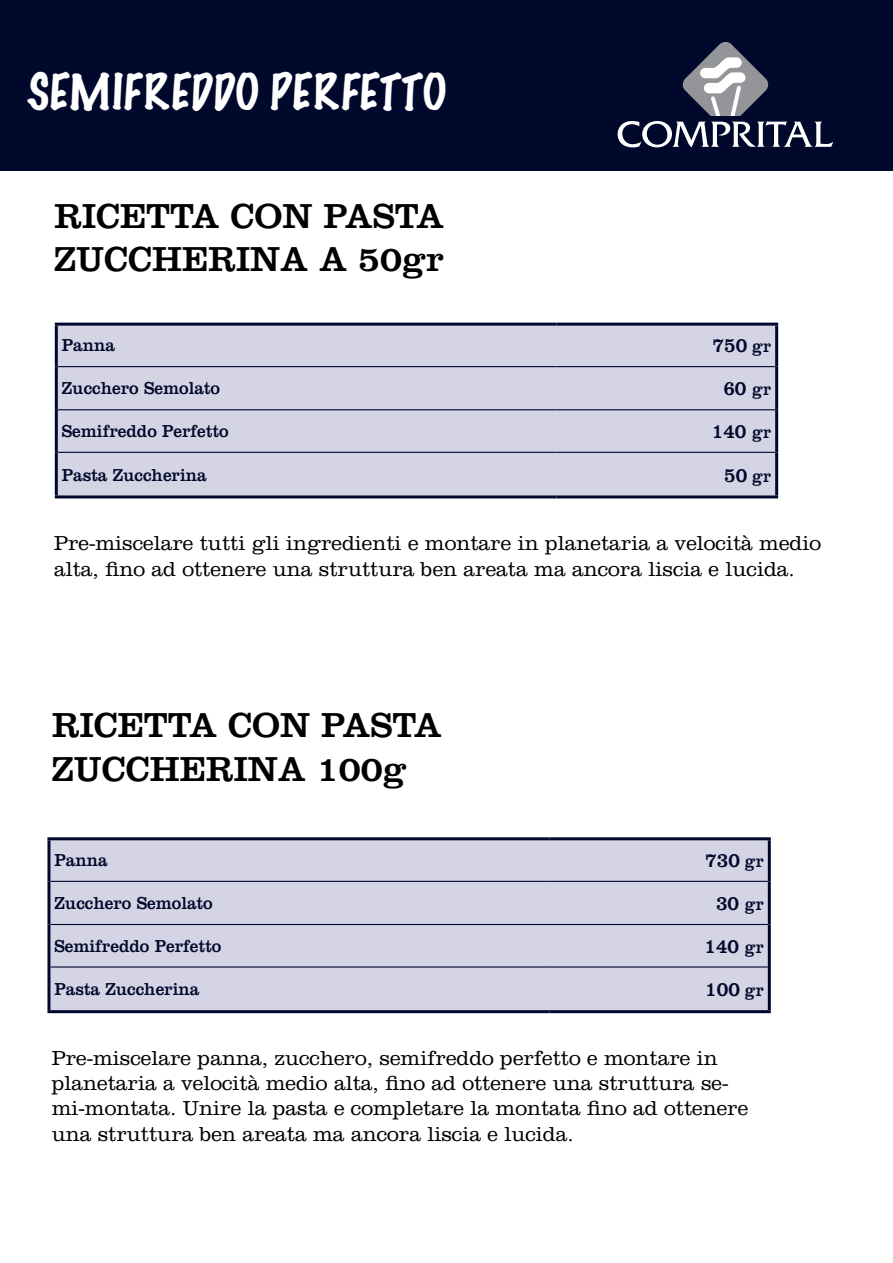
<style>
.page{position:relative;width:893px;height:1263px;background:#fff}
.page>*{position:absolute;margin:0;border:0;box-sizing:border-box;transform-origin:0 0}
.t1{font:100 45px "Marker Felt";color:#fff}
.t2{font:36px/43.2px "Clarendon LT Std";color:#000}
.t3{font:300 21px/25.2px "Clarendon LT Std";color:#000}
.t4{font:21px "Clarendon LT Std";color:#00082b;scale:.9 1}
.t5{font:18px "Clarendon LT Std";color:#00082b;scale:.95 1}
.s1{font-size:18px}
</style>
<div class="page">
<div style="left:0;top:0;width:893px;height:170px;background:#00082b"></div>
<svg style="left:618px;top:121px;width:215px;height:26px"></svg>
<svg style="left:682px;top:42px;width:87px;height:73px"></svg>
<div style="left:58px;top:326px;width:717px;height:169px;background:#d4d4e4"></div>
<hr style="left:58px;top:366px;width:499px;height:1px;background:#00082b">
<hr style="left:557px;top:366px;width:218px;height:1px;background:#00082b">
<hr style="left:58px;top:409px;width:499px;height:1px;background:#00082b">
<hr style="left:557px;top:409px;width:218px;height:1px;background:#00082b">
<hr style="left:55px;top:323px;width:502px;height:3px;background:#00082b">
<hr style="left:557px;top:323px;width:221px;height:3px;background:#00082b">
<hr style="left:55px;top:326px;width:3px;height:41px;background:#00082b">
<hr style="left:775px;top:326px;width:3px;height:41px;background:#00082b">
<hr style="left:55px;top:367px;width:3px;height:43px;background:#00082b">
<hr style="left:775px;top:367px;width:3px;height:43px;background:#00082b">
<hr style="left:55px;top:410px;width:3px;height:42px;background:#00082b">
<hr style="left:775px;top:410px;width:3px;height:42px;background:#00082b">
<hr style="left:55px;top:452px;width:3px;height:43px;background:#00082b">
<hr style="left:775px;top:452px;width:3px;height:43px;background:#00082b">
<hr style="left:58px;top:452px;width:499px;height:1px;background:#00082b">
<hr style="left:557px;top:452px;width:218px;height:1px;background:#00082b">
<hr style="left:55px;top:495px;width:502px;height:3px;background:#00082b">
<hr style="left:557px;top:495px;width:221px;height:3px;background:#00082b">
<div style="left:50px;top:840px;width:718px;height:170px;background:#d4d4e4"></div>
<hr style="left:50px;top:881px;width:499px;height:1px;background:#00082b">
<hr style="left:549px;top:881px;width:219px;height:1px;background:#00082b">
<hr style="left:50px;top:924px;width:499px;height:1px;background:#00082b">
<hr style="left:549px;top:924px;width:219px;height:1px;background:#00082b">
<hr style="left:47px;top:837px;width:502px;height:3px;background:#00082b">
<hr style="left:549px;top:837px;width:222px;height:3px;background:#00082b">
<hr style="left:47px;top:840px;width:3px;height:41px;background:#00082b">
<hr style="left:768px;top:840px;width:3px;height:41px;background:#00082b">
<hr style="left:47px;top:881px;width:3px;height:43px;background:#00082b">
<hr style="left:768px;top:881px;width:3px;height:43px;background:#00082b">
<hr style="left:47px;top:924px;width:3px;height:43px;background:#00082b">
<hr style="left:768px;top:924px;width:3px;height:43px;background:#00082b">
<hr style="left:47px;top:967px;width:3px;height:43px;background:#00082b">
<hr style="left:768px;top:967px;width:3px;height:43px;background:#00082b">
<hr style="left:50px;top:966px;width:499px;height:1px;background:#00082b">
<hr style="left:549px;top:966px;width:219px;height:1px;background:#00082b">
<hr style="left:47px;top:1010px;width:502px;height:3px;background:#00082b">
<hr style="left:549px;top:1010px;width:222px;height:3px;background:#00082b">
<p class="t1" style="left:26px;top:56px;width:425px">SEMIFREDDO PERFETTO</p>
<p class="t2" style="left:54px;top:194px;width:392px">RICETTA CON PASTA<br>ZUCCHERINA A 50gr</p>
<p class="t5" style="left:62px;top:335px;width:58px">Panna</p>
<p class="t4" style="left:713px;top:333px;width:66px">750 <span class="s1">gr</span></p>
<p class="t5" style="left:62px;top:378px;width:168px">Zucchero Semolato</p>
<p class="t4" style="left:723px;top:376px;width:55px">60 <span class="s1">gr</span></p>
<p class="t5" style="left:62px;top:420px;width:177px">Semifreddo Perfetto</p>
<p class="t4" style="left:712px;top:419px;width:67px">140 <span class="s1">gr</span></p>
<p class="t5" style="left:62px;top:464px;width:154px">Pasta Zuccherina</p>
<p class="t4" style="left:724px;top:462px;width:54px">50 <span class="s1">gr</span></p>
<p class="t3" style="left:54px;top:531px;width:769px">Pre-miscelare tutti gli ingredienti e montare in planetaria a velocità medio alta, fino ad ottenere una struttura ben areata ma ancora liscia e lucida.</p>
<p class="t2" style="left:52px;top:704px;width:392px">RICETTA CON PASTA</p>
<p class="t2" style="left:52px;top:747px;width:356px">ZUCCHERINA 100g</p>
<p class="t5" style="left:54px;top:849px;width:58px">Panna</p>
<p class="t4" style="left:705px;top:848px;width:66px">730 <span class="s1">gr</span></p>
<p class="t5" style="left:54px;top:892px;width:168px">Zucchero Semolato</p>
<p class="t4" style="left:716px;top:890px;width:55px">30 <span class="s1">gr</span></p>
<p class="t5" style="left:54px;top:935px;width:177px">Semifreddo Perfetto</p>
<p class="t4" style="left:704px;top:933px;width:67px">140 <span class="s1">gr</span></p>
<p class="t5" style="left:54px;top:979px;width:154px">Pasta Zuccherina</p>
<p class="t4" style="left:705px;top:977px;width:66px">100 <span class="s1">gr</span></p>
<p class="t3" style="left:52px;top:1045px;width:698px">Pre-miscelare panna, zucchero, semifreddo perfetto e montare in planetaria a velocità medio alta, fino ad ottenere una struttura se&shy;mi-montata. Unire la pasta e completare la montata fino ad ottenere una struttura ben areata ma ancora liscia e lucida.</p>
</div>
